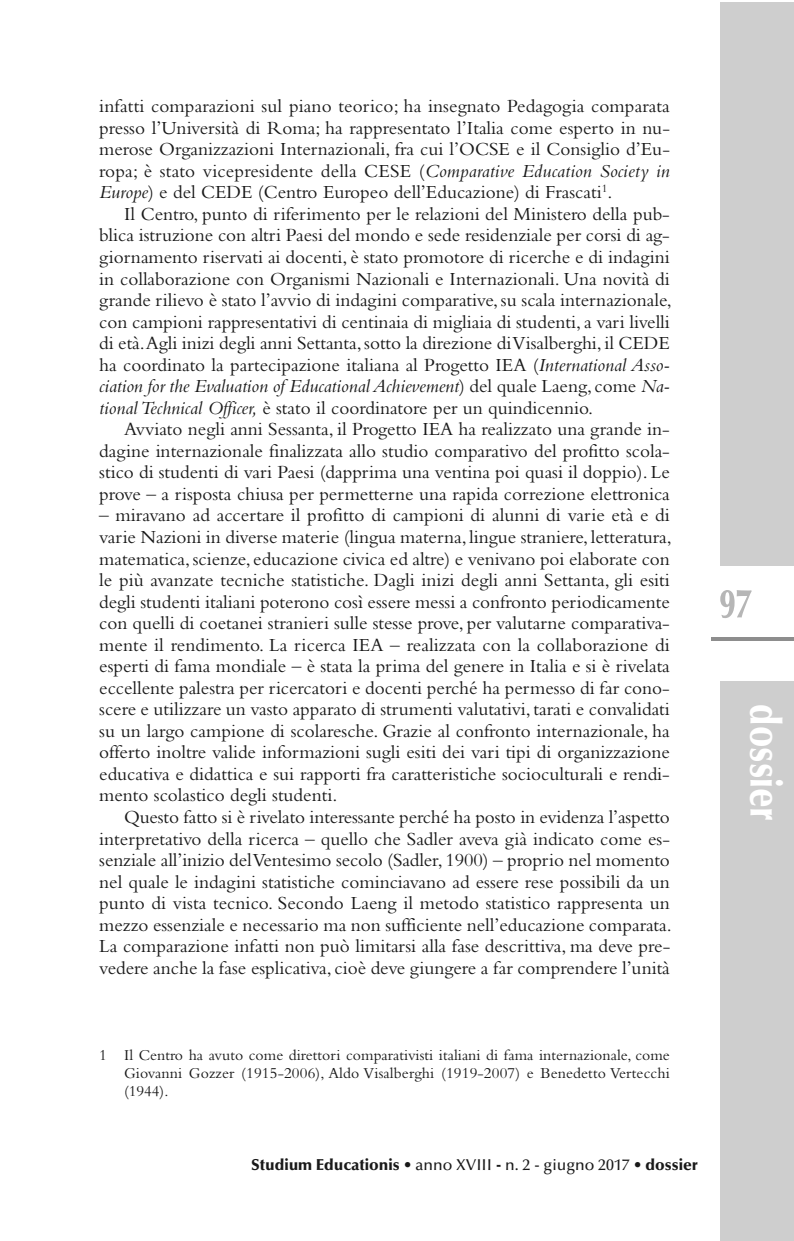
<style>
.page{position:relative;width:794px;height:1241px;background:#fff}
.page>*{position:absolute;margin:0;border:0;box-sizing:border-box;transform-origin:0 0}
.t1{font:900 43.75px "Optima";color:#fff;scale:.8 1}
.t2{font:19.25px/21.5px "Bembo";color:#191919;text-align:justify}
.t3{font:15.75px/18px "Bembo";letter-spacing:.01em;color:#191919;text-align:justify}
.t4{font:900 15.75px "Optima";color:#191919}
.s1{font-style:italic}
.s2{font-weight:500}
</style>
<div class="page">
<svg style="left:720px;top:590px;width:31px;height:28px"></svg>
<svg style="left:711px;top:637px;width:83px;height:3px"></svg>
<div style="left:720px;top:680px;width:74px;height:560px;background:#cecece"></div>
<div style="left:720px;top:2px;width:74px;height:564px;background:#cecece"></div>
<p class="t2" style="left:99px;top:97px;width:572px">infatti comparazioni sul piano teorico; ha insegnato Pedagogia comparata presso l’Università di Roma; ha rappresentato l’Italia come esperto in nu&shy;merose Organizzazioni Internazionali, fra cui l’OCSE e il Consiglio d’Eu&shy;ropa; è stato vicepresidente della CESE (<span class="s1">Comparative Education Society in Europe</span>) e del CEDE (Centro Europeo dell’Educazione) di Frascati<sup>1</sup>.</p>
<p class="t2" style="left:99px;top:205px;width:574px;text-indent:25px">Il Centro, punto di riferimento per le relazioni del Ministero della pub&shy;blica istruzione con altri Paesi del mondo e sede residenziale per corsi di ag&shy;giornamento riservati ai docenti, è stato promotore di ricerche e di indagini in collaborazione con Organismi Nazionali e Internazionali. Una novità di grande rilievo è stato l’avvio di indagini comparative,su scala internazionale, con campioni rappresentativi di centinaia di migliaia di studenti,a vari livelli di età.Agli inizi degli anni Settanta,sotto la direzione diVisalberghi, il CEDE ha coordinato la partecipazione italiana al Progetto IEA (<span class="s1">International Asso&shy;ciation for the Evaluation of EducationalAchievement</span>) del quale Laeng, come <span class="s1">Na&shy;tionalTechnical Officer,</span> è stato il coordinatore per un quindicennio.</p>
<p class="t2" style="left:99px;top:420px;width:572px;text-indent:25px">Avviato negli anni Sessanta, il Progetto IEA ha realizzato una grande in&shy;dagine internazionale finalizzata allo studio comparativo del profitto scola&shy;stico di studenti di vari Paesi (dapprima una ventina poi quasi il doppio). Le prove – a risposta chiusa per permetterne una rapida correzione elettronica</p>
<p class="t2" style="left:99px;top:506px;width:574px">– miravano ad accertare il profitto di campioni di alunni di varie età e di varie Nazioni in diverse materie (lingua materna, lingue straniere, letteratura, matematica,scienze, educazione civica ed altre) e venivano poi elaborate con le più avanzate tecniche statistiche. Dagli inizi degli anni Settanta, gli esiti degli studenti italiani poterono così essere messi a confronto periodicamente con quelli di coetanei stranieri sulle stesse prove, per valutarne comparativa&shy;mente il rendimento. La ricerca IEA – realizzata con la collaborazione di esperti di fama mondiale – è stata la prima del genere in Italia e si è rivelata eccellente palestra per ricercatori e docenti perché ha permesso di far cono&shy;scere e utilizzare un vasto apparato di strumenti valutativi,tarati e convalidati su un largo campione di scolaresche. Grazie al confronto internazionale, ha offerto inoltre valide informazioni sugli esiti dei vari tipi di organizzazione educativa e didattica e sui rapporti fra caratteristiche socioculturali e rendi&shy;mento scolastico degli studenti.</p>
<p class="t2" style="left:99px;top:808px;width:574px;text-indent:25px">Questo fatto si è rivelato interessante perché ha posto in evidenza l’aspetto interpretativo della ricerca – quello che Sadler aveva già indicato come es&shy;senziale all’inizio delVentesimo secolo (Sadler, 1900) – proprio nel momento nel quale le indagini statistiche cominciavano ad essere rese possibili da un punto di vista tecnico. Secondo Laeng il metodo statistico rappresenta un mezzo essenziale e necessario ma non sufficiente nell’educazione comparata.<br>La comparazione infatti non può limitarsi alla fase descrittiva, ma deve pre&shy;vedere anche la fase esplicativa, cioè deve giungere a far comprendere l’unità</p>
<p class="t3" style="left:124px;top:1046px;width:547px;text-indent:-25px">1 Il Centro ha avuto come direttori comparativisti italiani di fama internazionale, come Giovanni Gozzer (1915-2006), Aldo Visalberghi (1919-2007) e Benedetto Vertecchi (1944).</p>
<p class="t4" style="left:251px;top:1158px;width:448px">Studium Educationis <span class="s2">• anno XVIII</span> - <span class="s2">n. 2 - giugno 2017 •</span> dossier</p>
<h1 class="t1" style="left:782px;top:704px;width:147px;rotate:90deg">dossier</h1>
</div>
